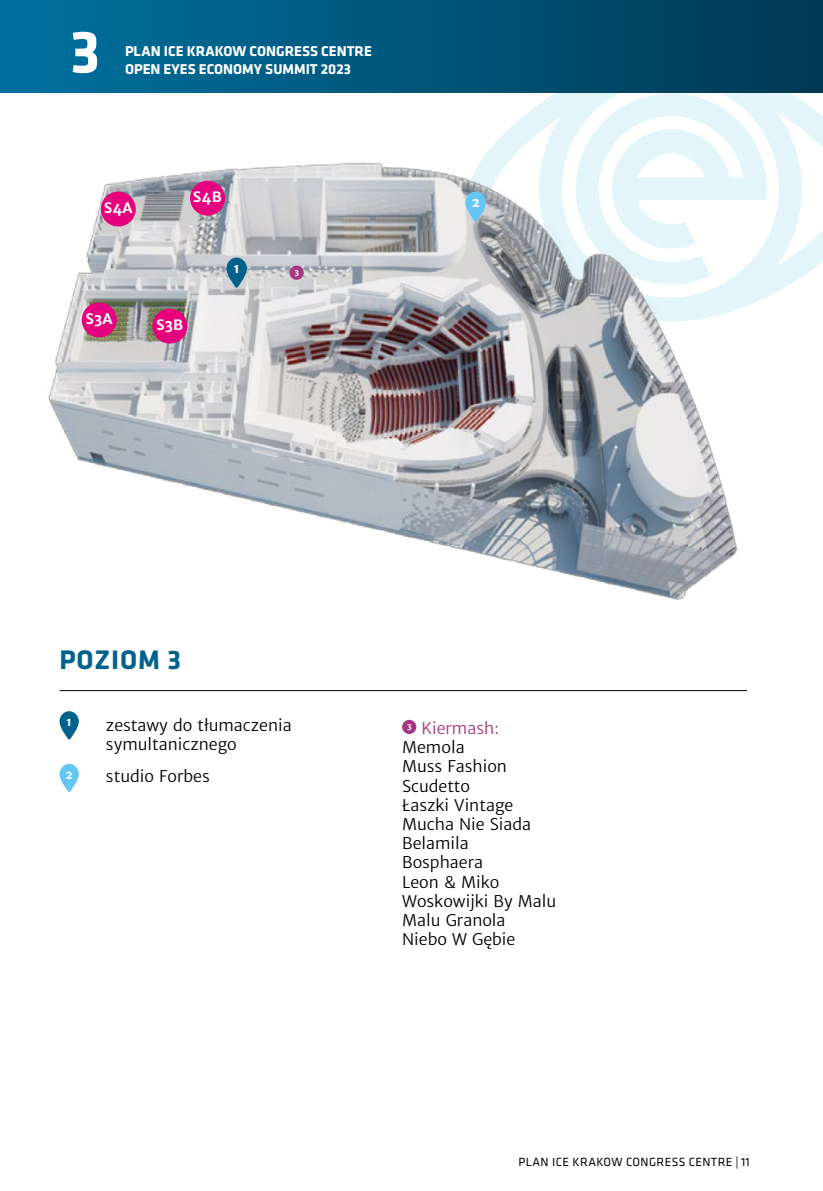
<style>
.page{position:relative;width:823px;height:1191px;background:#fff}
.page>*{position:absolute;margin:0;border:0;box-sizing:border-box;transform-origin:0 0}
.t1{font:700 62.2px "Klavika";color:#fff}
.t2{font:700 27.8px "Klavika";letter-spacing:.03em;color:#00628b}
.t3{font:16px/19.2px "Merriweather Sans";color:#000}
.t4{font:700 14.8px/17.6px "Klavika";color:#fff}
.t5{font:700 14.4px "Merriweather Sans";letter-spacing:.01em;color:#fff}
.t6{font:700 13px "Merriweather Sans";color:#fff}
.t7{font:12.2px "Klavika";letter-spacing:.03em;color:#000}
.t8{font:700 11.8px "Merriweather Sans";color:#fff}
.t9{font:700 8px "Merriweather Sans";color:#fff}
.s1{color:#a83683}
</style>
<div class="page">
<div style="left:0;top:0;width:13px;height:92px;background:#006f9e"></div>
<div style="left:13px;top:0;width:809px;height:92px;background:linear-gradient(to right,#00719f,#003952)"></div>
<svg style="left:59px;top:711px;width:20px;height:28px"></svg>
<svg style="left:59px;top:764px;width:20px;height:28px"></svg>
<div style="left:402px;top:720px;width:14px;height:14px;background:#a83683;border-radius:50%"></div>
<hr style="left:59px;top:690px;width:687px;height:1px;background:#000">
<img style="left:44px;top:53px;width:778px;height:547px">
<svg style="left:226px;top:258px;width:21px;height:30px"></svg>
<div style="left:101px;top:192px;width:35px;height:34px;background:#e6007d;border-radius:50%"></div>
<div style="left:190px;top:181px;width:35px;height:35px;background:#e6007d;border-radius:50%"></div>
<div style="left:82px;top:302px;width:35px;height:35px;background:#e6007d;border-radius:50%"></div>
<div style="left:152px;top:309px;width:35px;height:34px;background:#e6007d;border-radius:50%"></div>
<div style="left:289px;top:266px;width:14px;height:14px;background:#a83683;border-radius:50%"></div>
<svg style="left:465px;top:192px;width:20px;height:30px"></svg>
<h1 class="t1" style="left:70px;top:18px;width:32px">3</h1>
<p class="t4" style="left:125px;top:43px;width:248px">PLAN ICE KRAKOW CONGRESS CENTRE<br>OPEN EYES ECONOMY SUMMIT 2023</p>
<p class="t5" style="left:104px;top:199px;width:30px">S4A</p>
<p class="t5" style="left:193px;top:188px;width:30px">S4B</p>
<p class="t5" style="left:85px;top:309px;width:29px">S3A</p>
<p class="t5" style="left:156px;top:316px;width:29px">S3B</p>
<p class="t6" style="left:233px;top:260px;width:8px">1</p>
<p class="t9" style="left:294px;top:267px;width:6px">3</p>
<p class="t6" style="left:471px;top:194px;width:10px">2</p>
<h2 class="t2" style="left:59px;top:644px;width:123px">POZIOM 3</h2>
<p class="t8" style="left:66px;top:713px;width:7px">1</p>
<p class="t3" style="left:106px;top:716px;width:187px">zestawy do tłumaczenia symultanicznego</p>
<p class="t8" style="left:65px;top:767px;width:9px">2</p>
<p class="t3" style="left:106px;top:767px;width:105px">studio Forbes</p>
<p class="t3" style="left:402px;top:719px;width:156px;text-indent:5px"><sup>3</sup> <span class="s1">Kiermash:<br></span>Memola<br>Muss Fashion<br>Scudetto<br>Łaszki Vintage<br>Mucha Nie Siada<br>Belamila<br>Bosphaera<br>Leon &amp; Miko<br>Woskowijki By Malu<br>Malu Granola<br>Niebo W Gębie</p>
<p class="t7" style="left:518px;top:1154px;width:232px">PLAN ICE KRAKOW CONGRESS CENTRE | 11</p>
</div>
